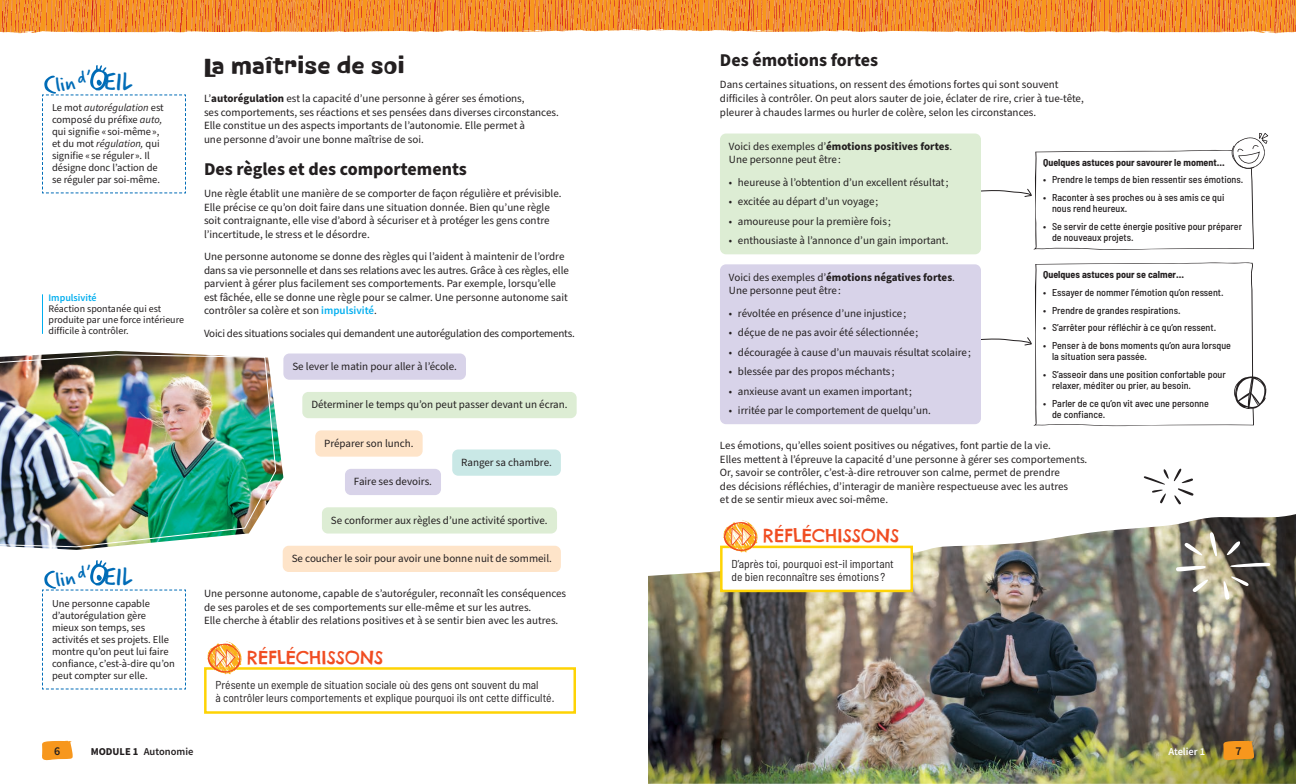
<style>
.page{position:relative;width:1296px;height:784px;background:#fff}
.page>*{position:absolute;margin:0;border:0;box-sizing:border-box;transform-origin:0 0}
.t1{font:700 28px "P22 Nudgewink Pro";letter-spacing:.03em;color:#231f20;scale:1.2 1}
.t2{font:28px "Verveine";color:#006cb7;scale:1.1 1}
.t3{font:700 18px "Source Sans Pro";color:#231f20}
.t4{font:18px "Chelsea Market Pro";color:#f04d22}
.t5{font:600 12px "Source Sans Pro";color:#231f20}
.t6{font:semi-condensed 11.5px/13px "Barlow";color:#231f20}
.t7{font:11px/13.5px "Source Sans Pro";color:#231f20}
.t8{font:11px "Source Sans Pro";letter-spacing:-.02em;color:#231f20}
.t9{font:10.5px/12px "Source Sans Pro";color:#231f20}
.t10{font:600 10.5px "Source Sans Pro";color:#231f20}
.t11{font:600 10.5px "Source Sans Pro";color:#fff}
.t12{font:500 semi-condensed 10px/11.5px "Barlow";color:#231f20}
.t13{font:10px/11px "Source Sans Pro";color:#231f20}
.t14{font:700 semi-condensed 10px "Barlow";color:#231f20}
.t15{font:600 10px "Source Sans Pro";color:#00aeef}
.s1{font-style:italic}
.s2{font-weight:700}
.s3{font-weight:600;color:#00aeef}
</style>
<div class="page">
<img style="left:648px;top:514px;width:648px;height:269px">
<div style="left:720px;top:264px;width:261px;height:160px;background:#d8d3e9;border-radius:6px"></div>
<div style="left:720px;top:133px;width:261px;height:121px;background:#ddedd4;border-radius:6px"></div>
<div style="left:721px;top:546px;width:191px;height:44px;background:#fff"></div>
<div style="left:720px;top:545px;width:193px;height:47px;border:2px solid #fed304"></div>
<img style="left:720px;top:516px;width:40px;height:40px;border-radius:20px">
<svg style="left:722px;top:521px;width:35px;height:30px"></svg>
<svg style="left:1230px;top:562px;width:41px;height:5px"></svg>
<svg style="left:1226px;top:541px;width:14px;height:14px"></svg>
<svg style="left:1223px;top:576px;width:26px;height:23px"></svg>
<svg style="left:1210px;top:531px;width:7px;height:25px"></svg>
<svg style="left:1193px;top:579px;width:15px;height:13px"></svg>
<svg style="left:1176px;top:565px;width:30px;height:6px"></svg>
<svg style="left:1185px;top:542px;width:17px;height:14px"></svg>
<svg style="left:1144px;top:468px;width:50px;height:36px"></svg>
<svg style="left:936px;top:133px;width:332px;height:117px"></svg>
<svg style="left:936px;top:262px;width:331px;height:164px"></svg>
<svg style="left:1223px;top:740px;width:31px;height:20px"></svg>
<svg style="left:0;top:0;width:1296px;height:33px;background:#f18f36"></svg>
<img style="left:648px;top:0;width:1px;height:33px">
<div style="left:283px;top:353px;width:183px;height:26px;background:#d8d3e9;border-radius:6px"></div>
<div style="left:345px;top:468px;width:96px;height:27px;background:#d8d3e9;border-radius:6px"></div>
<div style="left:302px;top:392px;width:275px;height:26px;background:#ddedd4;border-radius:6px"></div>
<div style="left:322px;top:507px;width:235px;height:26px;background:#ddedd4;border-radius:6px"></div>
<div style="left:452px;top:449px;width:109px;height:26px;background:#c9e8e6;border-radius:6px"></div>
<div style="left:315px;top:430px;width:108px;height:26px;background:#fee4c9;border-radius:6px"></div>
<div style="left:283px;top:545px;width:278px;height:27px;background:#fee4c9;border-radius:6px"></div>
<img style="left:20px;top:351px;width:263px;height:198px">
<img style="left:0;top:354px;width:277px;height:193px">
<div style="left:204px;top:667px;width:372px;height:46px;border:2px solid #fed304"></div>
<img style="left:204px;top:637px;width:40px;height:41px;border-radius:20px">
<svg style="left:206px;top:643px;width:35px;height:29px"></svg>
<hr style="left:42px;top:304px;width:1px;height:30px;background:#00aeef">
<svg style="left:42px;top:740px;width:31px;height:20px"></svg>
<svg style="left:42px;top:65px;width:144px;height:129px"></svg>
<svg style="left:42px;top:560px;width:144px;height:129px"></svg>
<h1 class="t2" style="left:103px;top:62px;width:28px">EIL</h1>
<p class="t9" style="left:52px;top:102px;width:113px">Le mot <span class="s1">autorégulation</span> est composé du préfixe <span class="s1">auto, </span>qui signifie « soi-même », et du mot <span class="s1">régulation,</span> qui signifie « se réguler ». Il désigne donc l’action de se réguler par soi-même.</p>
<p class="t15" style="left:48px;top:291px;width:50px">Impulsivité</p>
<p class="t13" style="left:48px;top:303px;width:137px">Réaction spontanée qui est produite par une force intérieure difficile à contrôler.</p>
<h1 class="t2" style="left:103px;top:556px;width:28px">EIL</h1>
<p class="t9" style="left:52px;top:598px;width:124px">Une personne capable d’autorégulation gère mieux son temps, ses activités et ses projets. Elle montre qu’on peut lui faire confiance, c’est-à-dire qu’on peut compter sur elle.</p>
<h1 class="t1" style="left:204px;top:49px;width:168px">La maîtrise de soi</h1>
<p class="t7" style="left:204px;top:92px;width:356px">L’<span class="s2">autorégulation</span> est la capacité d’une personne à gérer ses émotions,<br>ses comportements, ses réactions et ses pensées dans diverses circonstances.<br>Elle constitue un des aspects importants de l’autonomie. Elle permet à<br>une personne d’avoir une bonne maîtrise de soi.</p>
<h2 class="t3" style="left:204px;top:156px;width:264px">Des règles et des comportements</h2>
<p class="t7" style="left:204px;top:187px;width:359px">Une règle établit une manière de se comporter de façon régulière et prévisible.<br>Elle précise ce qu’on doit faire dans une situation donnée. Bien qu’une règle soit contraignante, elle vise d’abord à sécuriser et à protéger les gens contre l’incertitude, le stress et le désordre.</p>
<p class="t7" style="left:204px;top:250px;width:367px">Une personne autonome se donne des règles qui l’aident à maintenir de l’ordre dans sa vie personnelle et dans ses relations avec les autres. Grâce à ces règles, elle parvient à gérer plus facilement ses comportements. Par exemple, lorsqu’elle est fâchée, elle se donne une règle pour se calmer. Une personne autonome sait contrôler sa colère et son <span class="s3">impulsivité</span>.</p>
<p class="t8" style="left:204px;top:325px;width:372px">Voici des situations sociales qui demandent une autorégulation des comportements.</p>
<p class="t7" style="left:292px;top:359px;width:166px">Se lever le matin pour aller à l’école.</p>
<p class="t7" style="left:311px;top:398px;width:258px">Déterminer le temps qu’on peut passer devant un écran.</p>
<p class="t7" style="left:324px;top:436px;width:91px">Préparer son lunch.</p>
<p class="t7" style="left:354px;top:475px;width:80px">Faire ses devoirs.</p>
<p class="t7" style="left:461px;top:455px;width:92px">Ranger sa chambre.</p>
<p class="t7" style="left:331px;top:513px;width:218px">Se conformer aux règles d’une activité sportive.</p>
<p class="t7" style="left:292px;top:551px;width:262px">Se coucher le soir pour avoir une bonne nuit de sommeil.</p>
<p class="t7" style="left:204px;top:587px;width:364px">Une personne autonome, capable de s’autoréguler, reconnaît les conséquences de ses paroles et de ses comportements sur elle-même et sur les autres.<br>Elle cherche à établir des relations positives et à se sentir bien avec les autres.</p>
<h2 class="t4" style="left:247px;top:645px;width:138px">RÉFLÉCHISSONS</h2>
<p class="t6" style="left:216px;top:678px;width:340px">Présente un exemple de situation sociale où des gens ont souvent du mal<br>à contrôler leurs comportements et explique pourquoi ils ont cette difficulté.</p>
<p class="t5" style="left:54px;top:742px;width:8px">6</p>
<p class="t10" style="left:91px;top:744px;width:104px"><span class="s2">MODULE 1</span> Autonomie</p>
<h2 class="t3" style="left:720px;top:48px;width:160px">Des émotions fortes</h2>
<p class="t7" style="left:720px;top:78px;width:365px">Dans certaines situations, on ressent des émotions fortes qui sont souvent difficiles à contrôler. On peut alors sauter de joie, éclater de rire, crier à tue-tête, pleurer à chaudes larmes ou hurler de colère, selon les circonstances.</p>
<p class="t7" style="left:729px;top:140px;width:225px">Voici des exemples d’<span class="s2">émotions positives fortes</span>.<br>Une personne peut être :</p>
<p class="t7" style="left:729px;top:176px;width:221px">• heureuse à l’obtention d’un excellent résultat ;</p>
<p class="t7" style="left:729px;top:195px;width:151px">• excitée au départ d’un voyage ;</p>
<p class="t7" style="left:729px;top:215px;width:163px">• amoureuse pour la première fois ;</p>
<p class="t7" style="left:729px;top:234px;width:221px">• enthousiaste à l’annonce d’un gain important.</p>
<p class="t7" style="left:729px;top:270px;width:228px">Voici des exemples d’<span class="s2">émotions négatives fortes</span>.<br>Une personne peut être :</p>
<p class="t7" style="left:729px;top:306px;width:179px">• révoltée en présence d’une injustice ;</p>
<p class="t7" style="left:729px;top:326px;width:191px">• déçue de ne pas avoir été sélectionnée ;</p>
<p class="t7" style="left:729px;top:345px;width:243px">• découragée à cause d’un mauvais résultat scolaire ;</p>
<p class="t7" style="left:729px;top:365px;width:167px">• blessée par des propos méchants ;</p>
<p class="t7" style="left:729px;top:384px;width:184px">• anxieuse avant un examen important ;</p>
<p class="t7" style="left:729px;top:404px;width:203px">• irritée par le comportement de quelqu’un.</p>
<p class="t14" style="left:1043px;top:156px;width:183px">Quelques astuces pour savourer le moment…</p>
<p class="t12" style="left:1043px;top:174px;width:202px">• Prendre le temps de bien ressentir ses émotions.</p>
<p class="t12" style="left:1052px;top:191px;width:174px;text-indent:-9px">• Raconter à ses proches ou à ses amis ce qui nous rend heureux.</p>
<p class="t12" style="left:1052px;top:220px;width:191px;text-indent:-9px">• Se servir de cette énergie positive pour préparer de nouveaux projets.</p>
<p class="t14" style="left:1043px;top:268px;width:143px">Quelques astuces pour se calmer…</p>
<p class="t12" style="left:1043px;top:286px;width:182px">• Essayer de nommer l’émotion qu’on ressent.</p>
<p class="t12" style="left:1043px;top:304px;width:139px">• Prendre de grandes respirations.</p>
<p class="t12" style="left:1043px;top:321px;width:175px">• S’arrêter pour réfléchir à ce qu’on ressent.</p>
<p class="t12" style="left:1052px;top:339px;width:180px;text-indent:-9px">• Penser à de bons moments qu’on aura lorsque la situation sera passée.</p>
<p class="t12" style="left:1052px;top:368px;width:175px;text-indent:-9px">• S’asseoir dans une position confortable pour relaxer, méditer ou prier, au besoin.</p>
<p class="t12" style="left:1052px;top:397px;width:158px;text-indent:-9px">• Parler de ce qu’on vit avec une personne de confiance.</p>
<p class="t7" style="left:720px;top:439px;width:369px">Les émotions, qu’elles soient positives ou négatives, font partie de la vie.<br>Elles mettent à l’épreuve la capacité d’une personne à gérer ses comportements.<br>Or, savoir se contrôler, c’est-à-dire retrouver son calme, permet de prendre<br>des décisions réfléchies, d’interagir de manière respectueuse avec les autres<br>et de se sentir mieux avec soi-même.</p>
<h2 class="t4" style="left:763px;top:524px;width:138px">RÉFLÉCHISSONS</h2>
<p class="t6" style="left:732px;top:556px;width:164px">D’après toi, pourquoi est-il important de bien reconnaître ses émotions ?</p>
<p class="t11" style="left:1168px;top:744px;width:38px">Atelier 1</p>
<p class="t5" style="left:1236px;top:742px;width:8px">7</p>
</div>
